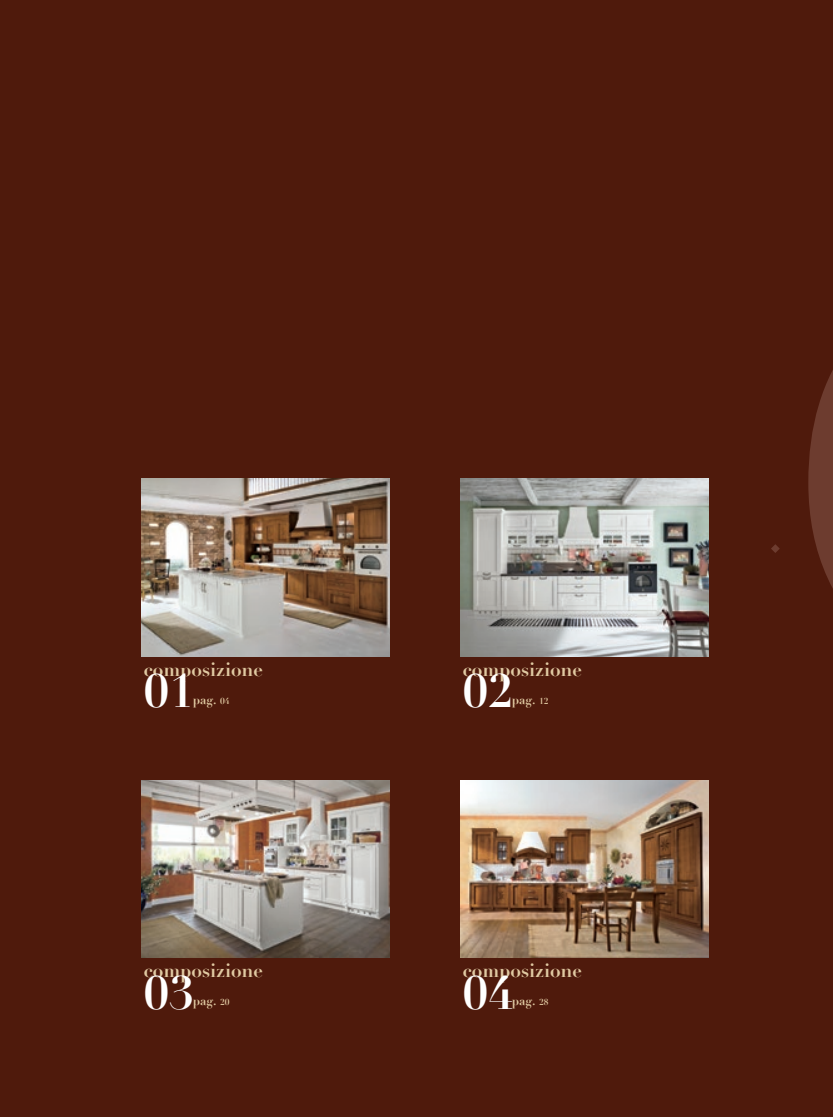
<style>
.page{position:relative;width:833px;height:1117px;background:#fff}
.page>*{position:absolute;margin:0;border:0;box-sizing:border-box;transform-origin:0 0}
.t1{font:700 45.62px "Didot";color:#fff}
.t2{font:700 19px "Didot";color:#e0c9a2}
.t3{font:700 12.38px "Didot";color:#e0c9a2}
.s1{font-size:8.5px}
</style>
<div class="page">
<div style="left:0;top:0;width:833px;height:1116px;background:#4f1a0c"></div>
<img style="left:142px;top:478px;width:248px;height:178px">
<img style="left:142px;top:780px;width:248px;height:177px">
<img style="left:461px;top:478px;width:248px;height:178px">
<img style="left:461px;top:780px;width:248px;height:177px">
<p class="t2" style="left:144px;top:657px;width:121px">composizione</p>
<h1 class="t1" style="left:144px;top:662px;width:52px">01</h1>
<p class="t3" style="left:193px;top:691px;width:38px">pag. <span class="s1">04</span></p>
<p class="t2" style="left:463px;top:657px;width:121px">composizione</p>
<h1 class="t1" style="left:463px;top:662px;width:52px">02</h1>
<p class="t3" style="left:512px;top:691px;width:38px">pag. <span class="s1">12</span></p>
<p class="t2" style="left:144px;top:958px;width:121px">composizione</p>
<h1 class="t1" style="left:144px;top:963px;width:52px">03</h1>
<p class="t3" style="left:193px;top:992px;width:38px">pag. <span class="s1">20</span></p>
<p class="t2" style="left:463px;top:958px;width:121px">composizione</p>
<h1 class="t1" style="left:463px;top:963px;width:52px">04</h1>
<p class="t3" style="left:512px;top:992px;width:38px">pag. <span class="s1">28</span></p>
</div>
